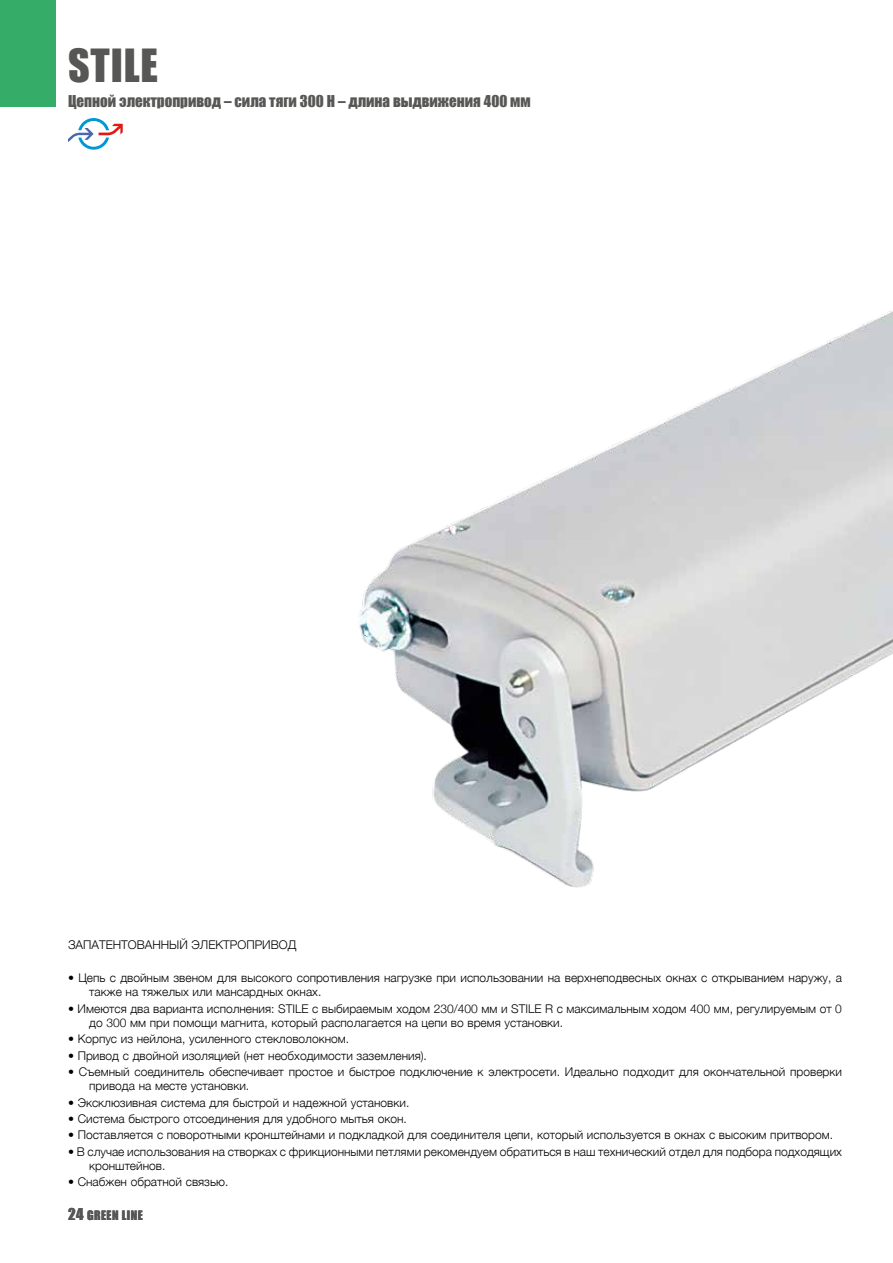
<style>
.page{position:relative;width:893px;height:1263px;background:#fff}
.page>*{position:absolute;margin:0;border:0;box-sizing:border-box;transform-origin:0 0}
.t1{font:42px "Impact";letter-spacing:.02em;color:#575756}
.t2{font:15px "Impact";color:#575756}
.t3{font:300 12px/14.2px "Helvetica Neue";color:#000}
.t4{font:12px "Impact";letter-spacing:.04em;color:#575756}
.s1{font-size:15px}
</style>
<div class="page">
<div style="left:0;top:0;width:55px;height:106px;background:#35ad68"></div>
<svg style="left:69px;top:118px;width:54px;height:32px"></svg>
<img style="left:358px;top:310px;width:535px;height:578px">
<h1 class="t1" style="left:68px;top:33px;width:91px">STILE</h1>
<p class="t2" style="left:68px;top:89px;width:464px">Цепной электропривод – сила тяги 300 Н – длина выдвижения 400 мм</p>
<p class="t3" style="left:68px;top:937px;width:230px">ЗАПАТЕНТОВАННЫЙ ЭЛЕКТРОПРИВОД</p>
<p class="t3" style="left:89px;top:970px;width:754px;text-indent:-21px">• Цепь с двойным звеном для высокого сопротивления нагрузке при использовании на верхнеподвесных окнах с открыванием наружу, а также на тяжелых или мансардных окнах.</p>
<p class="t3" style="left:89px;top:1000px;width:754px;text-indent:-21px">• Имеются два варианта исполнения: STILE с выбираемым ходом 230/400 мм и STILE R с максимальным ходом 400 мм, регулируемым от 0 до 300 мм при помощи магнита, который располагается на цепи во время установки.</p>
<p class="t3" style="left:68px;top:1031px;width:283px">• Корпус из нейлона, усиленного стекловолокном.</p>
<p class="t3" style="left:68px;top:1047px;width:360px">• Привод с двойной изоляцией (нет необходимости заземления).</p>
<p class="t3" style="left:89px;top:1064px;width:754px;text-indent:-21px">• Съемный соединитель обеспечивает простое и быстрое подключение к электросети. Идеально подходит для окончательной проверки привода на месте установки.</p>
<p class="t3" style="left:68px;top:1094px;width:343px">• Эксклюзивная система для быстрой и надежной установки.</p>
<p class="t3" style="left:68px;top:1111px;width:340px">• Система быстрого отсоединения для удобного мытья окон.</p>
<p class="t3" style="left:68px;top:1127px;width:767px">• Поставляется с поворотными кронштейнами и подкладкой для соединителя цепи, который используется в окнах с высоким притвором.</p>
<p class="t3" style="left:89px;top:1143px;width:754px;text-indent:-21px">• В случае использования на створках с фрикционными петлями рекомендуем обратиться в наш технический отдел для подбора подходящих кронштейнов.</p>
<p class="t3" style="left:68px;top:1174px;width:162px">• Снабжен обратной связью.</p>
<p class="t4" style="left:68px;top:1205px;width:76px"><span class="s1">24</span> GREEN LINE</p>
</div>
